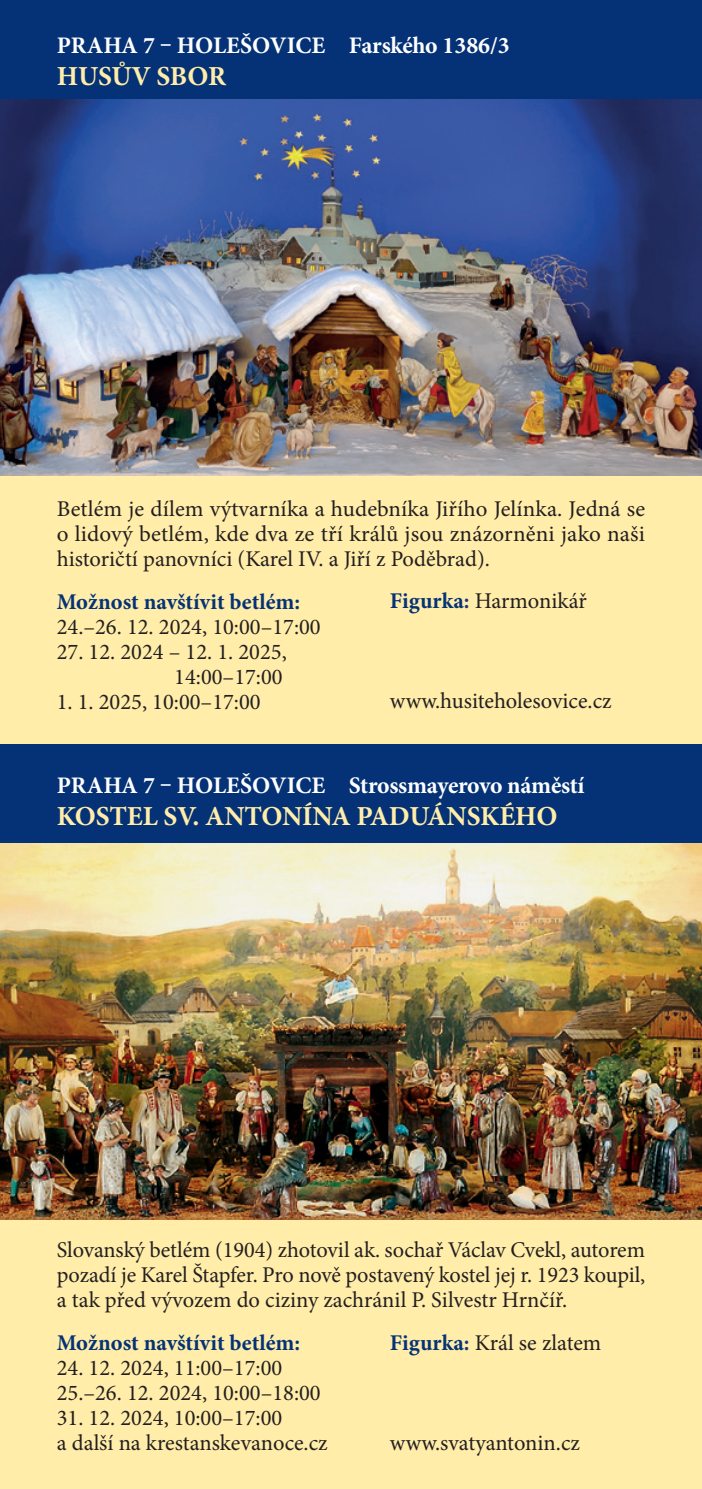
<style>
.page{position:relative;width:702px;height:1489px;background:#fff}
.page>*{position:absolute;margin:0;border:0;box-sizing:border-box;transform-origin:0 0}
.TIT2_-_kostel{font:700 27.5px "Minion Pro";letter-spacing:-.005em;color:#ffeda9}
.Popis_betlému_Minion{font:700 23.75px "Minion Pro";letter-spacing:-.01em;color:#fff}
.Popis_betlému_Minion-2{font:22.5px/25px "Minion Pro";color:#231f20;text-align:justify}
.Program_Titulek{font:700 22.5px "Minion Pro";color:#053276}
.s1{font-weight:700;color:#053276}
.s2{font-weight:700;color:#193485}
</style>
<div class="page">
<div style="left:0;top:59px;width:702px;height:1429px;background:#ffeda9"></div>
<div style="left:0;top:744px;width:702px;height:99px;background:#053276"></div>
<div style="left:0;top:0;width:702px;height:99px;background:#053276"></div>
<img style="left:0;top:843px;width:702px;height:376px">
<img style="left:0;top:99px;width:702px;height:376px">
<p class="Popis_betlému_Minion" style="left:57px;top:28px;width:454px">PRAHA 7 – HOLEŠOVICE Farského 1386/3</p>
<p class="TIT2_-_kostel" style="left:57px;top:57px;width:171px">HUSŮV SBOR</p>
<p class="Popis_betlému_Minion-2" style="left:57px;top:496px;width:590px">Betlém je dílem výtvarníka a hudebníka Jiřího Jelínka. Jedná se o lidový betlém, kde dva ze tří králů jsou znázorněni jako naši historičtí panovníci (Karel IV. a Jiří z Poděbrad).</p>
<p class="Program_Titulek" style="left:57px;top:585px;width:245px">Možnost navštívit betlém:</p>
<p class="Popis_betlému_Minion-2" style="left:57px;top:614px;width:265px">24.–26. 12. 2024, 10:00–17:00</p>
<p class="Popis_betlému_Minion-2" style="left:57px;top:639px;width:231px">27. 12. 2024 – 12. 1. 2025,</p>
<p class="Popis_betlému_Minion-2" style="left:174px;top:664px;width:110px">14:00–17:00</p>
<p class="Popis_betlému_Minion-2" style="left:57px;top:689px;width:205px">1. 1. 2025, 10:00–17:00</p>
<p class="Popis_betlému_Minion-2" style="left:390px;top:589px;width:198px"><span class="s1">Figurka</span><span class="s2">:</span> Harmonikář</p>
<p class="Popis_betlému_Minion-2" style="left:390px;top:689px;width:223px">www.husiteholesovice.cz</p>
<p class="Popis_betlému_Minion" style="left:57px;top:768px;width:529px">PRAHA 7 – HOLEŠOVICE Strossmayerovo náměstí</p>
<p class="TIT2_-_kostel" style="left:57px;top:797px;width:502px">KOSTEL SV. ANTONÍNA PADUÁNSKÉHO</p>
<p class="Popis_betlému_Minion-2" style="left:57px;top:1237px;width:590px">Slovanský betlém (1904) zhotovil ak. sochař Václav Cvekl, autorem pozadí je Karel Štapfer. Pro nově postavený kostel jej r. 1923 koupil, a tak před vývozem do ciziny zachránil P. Silvestr Hrnčíř.</p>
<p class="Program_Titulek" style="left:57px;top:1326px;width:245px">Možnost navštívit betlém:</p>
<p class="Popis_betlému_Minion-2" style="left:57px;top:1354px;width:227px">24. 12. 2024, 11:00–17:00</p>
<p class="Popis_betlému_Minion-2" style="left:57px;top:1379px;width:265px">25.–26. 12. 2024, 10:00–18:00</p>
<p class="Popis_betlému_Minion-2" style="left:57px;top:1404px;width:227px">31. 12. 2024, 10:00–17:00</p>
<p class="Popis_betlému_Minion-2" style="left:57px;top:1429px;width:272px">a další na krestanskevanoce.cz</p>
<p class="Popis_betlému_Minion-2" style="left:390px;top:1330px;width:213px"><span class="s1">Figurka</span><span class="s2">:</span> Král se zlatem</p>
<p class="Popis_betlému_Minion-2" style="left:390px;top:1430px;width:191px">www.svatyantonin.cz</p>
</div>
